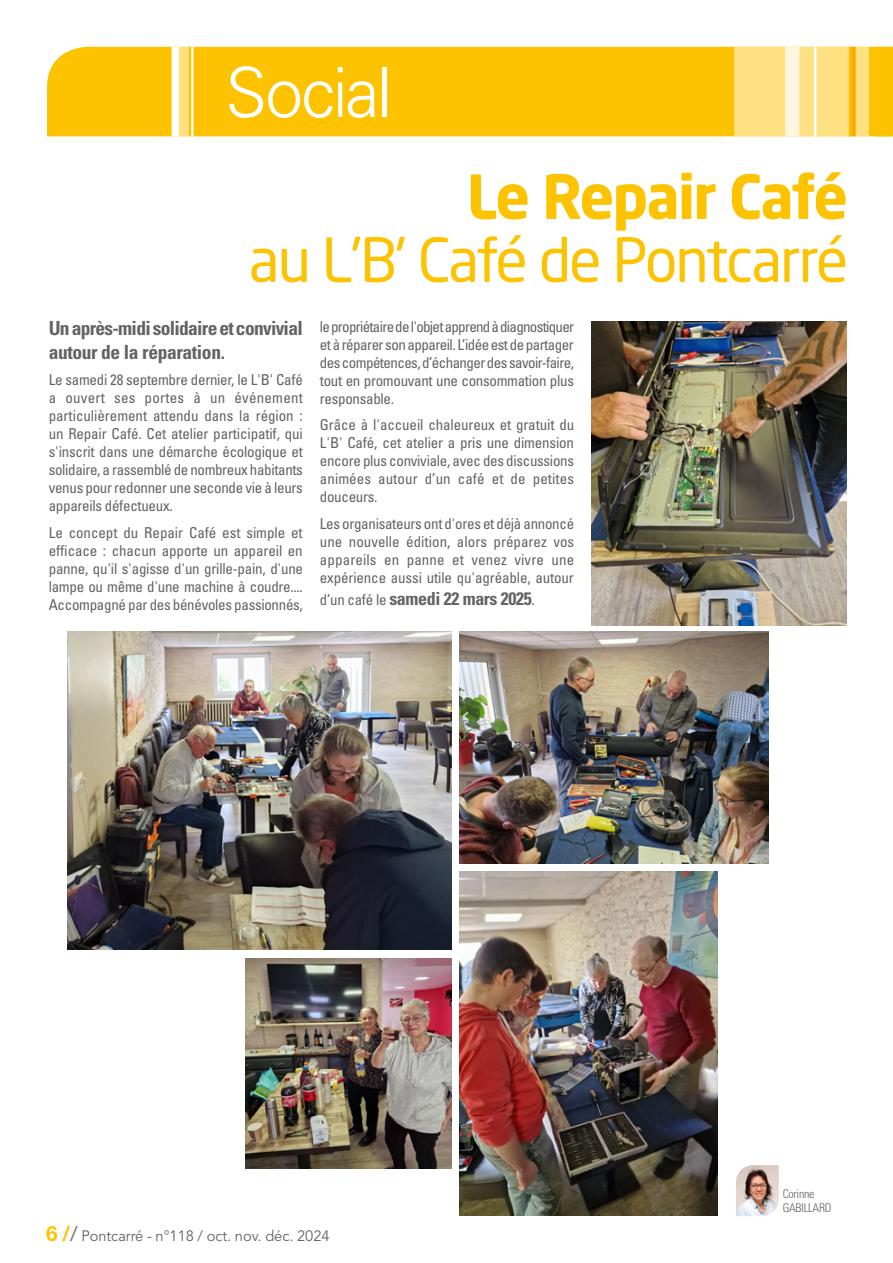
<style>
.page{position:relative;width:893px;height:1263px;background:#fff}
.page>*{position:absolute;margin:0;border:0;box-sizing:border-box;transform-origin:0 0}
.Top_titre{font:300 69px "Univers LT Std";letter-spacing:-.035em;color:#fff}
.TITRE{font:60px/63px "Neo Sans Std";letter-spacing:-.03em;color:#fdc300;text-align:right}
.TEXTE{font:700 condensed 19.5px/23.4px "Univers LT Std";letter-spacing:-.035em;color:#646363}
.TEXTE-2{font:700 condensed 18px "Univers LT Std";letter-spacing:-.02em;color:#646363}
.TEXTE-3{font:condensed 15px/18px "Univers LT Std";letter-spacing:-.02em;color:#646363;text-align:justify}
.t1{font:15px "Avenir LT Std";letter-spacing:-.005em;color:#646363}
.nom_auteur{font:300 condensed 12px "Univers LT Std";letter-spacing:-.02em;color:#646363}
.s1{font-weight:700}
.s2{font-weight:400;font-size:15px}
.s3{font-family:"Helvetica Neue LT Std";font-weight:700;font-size:21px;color:#fdc300}
.s4{font-size:21px}
</style>
<div class="page">
<div style="left:47px;top:47px;width:828px;height:89px;background:#fdc300"></div>
<div style="left:172px;top:47px;width:7px;height:89px;background:#fff"></div>
<svg style="left:178px;top:47px;width:11px;height:89px"></svg>
<hr style="left:191px;top:47px;width:3px;height:89px;background:#fff">
<svg style="left:734px;top:47px;width:135px;height:89px;background:#fde38c"></svg>
<svg style="left:848px;top:47px;width:8px;height:89px"></svg>
<div style="left:875px;top:47px;width:18px;height:89px;background:#fdc300"></div>
<img style="left:736px;top:1165px;width:43px;height:51px">
<img style="left:68px;top:631px;width:383px;height:319px">
<img style="left:459px;top:631px;width:309px;height:232px">
<img style="left:459px;top:871px;width:258px;height:344px">
<img style="left:591px;top:321px;width:255px;height:304px">
<img style="left:246px;top:959px;width:205px;height:210px">
<p class="Top_titre" style="left:225px;top:51px;width:168px">Social</p>
<p class="TITRE" style="left:249px;top:165px;width:601px"><span class="s1">Le Repair Café<br></span>au L'B' Café de Pontcarré</p>
<p class="TEXTE" style="left:49px;top:316px;width:256px">Un après-midi solidaire et convivial autour de la réparation.</p>
<p class="TEXTE-3" style="left:49px;top:371px;width:256px">Le samedi 28 septembre dernier, le L'B' Café a ouvert ses portes à un événement particulièrement attendu dans la région : un Repair Café. Cet atelier participatif, qui s'inscrit dans une démarche écologique et solidaire, a rassemblé de nombreux habitants venus pour redonner une seconde vie à leurs appareils défectueux.</p>
<p class="TEXTE-3" style="left:49px;top:523px;width:256px">Le concept du Repair Café est simple et efficace : chacun apporte un appareil en panne, qu'il s'agisse d'un grille-pain, d'une lampe ou même d'une machine à coudre....<br>Accompagné par des bénévoles passionnés,</p>
<p class="TEXTE-3" style="left:320px;top:317px;width:256px">le propriétaire de l'objet apprend à diagnostiquer et à réparer son appareil. L’idée est de partager des compétences, d’échanger des savoir-faire, tout en promouvant une consommation plus responsable.</p>
<p class="TEXTE-3" style="left:320px;top:416px;width:256px">Grâce à l'accueil chaleureux et gratuit du L'B' Café, cet atelier a pris une dimension encore plus conviviale, avec des discussions animées autour d’un café et de petites douceurs.</p>
<p class="TEXTE-3" style="left:320px;top:514px;width:256px">Les organisateurs ont d'ores et déjà annoncé une nouvelle édition, alors préparez vos appareils en panne et venez vivre une expérience aussi utile qu'agréable, autour</p>
<p class="TEXTE-2" style="left:320px;top:587px;width:216px"><span class="s2">d’un café le</span> samedi 22 mars 2025<span class="s2">.</span></p>
<p class="t1" style="left:46px;top:1227px;width:285px"><span class="s3">6 /</span><span class="s4">/</span> Pontcarré - n°118 / oct. nov. déc. 2024</p>
<p class="nom_auteur" style="left:783px;top:1186px;width:33px">Corinne</p>
<p class="nom_auteur" style="left:783px;top:1200px;width:50px">GABILLARD</p>
</div>
